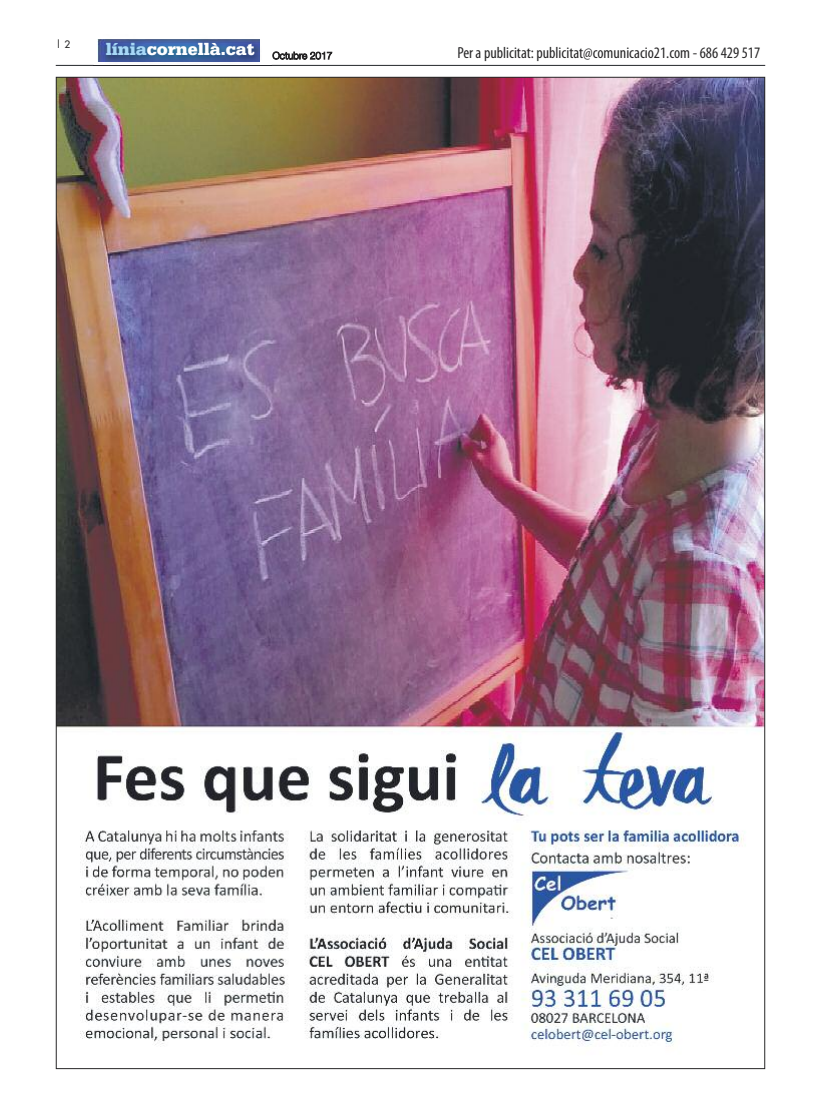
<style>
.page{position:relative;width:823px;height:1106px;background:#fff}
.page>*{position:absolute;margin:0;border:0;box-sizing:border-box;transform-origin:0 0}
.t1{font:900 18px "Serifa";color:#fff}
.t2{font:condensed 16px "Myriad Pro";color:#272627}
.t3{font:10px "Futura";color:#272627}
.s1{color:#a7d8f7}
</style>
<div class="page">
<hr style="left:56px;top:65px;width:708px;height:1px;background:#23262b">
<img style="left:93px;top:39px;width:167px;height:26px">
<img style="left:98px;top:39px;width:161px;height:22px">
<img style="left:58px;top:79px;width:704px;height:967px">
<p class="t3" style="left:56px;top:40px;width:16px">| 2</p>
<p class="t1" style="left:106px;top:43px;width:228px"><span class="s1">línia</span>cornellà.cat <sub>Octubre</sub> <sub>2017</sub></p>
<p class="t2" style="left:457px;top:47px;width:304px">Per a publicitat: publicitat@comunicacio21.com - 686 429 517</p>
</div>
